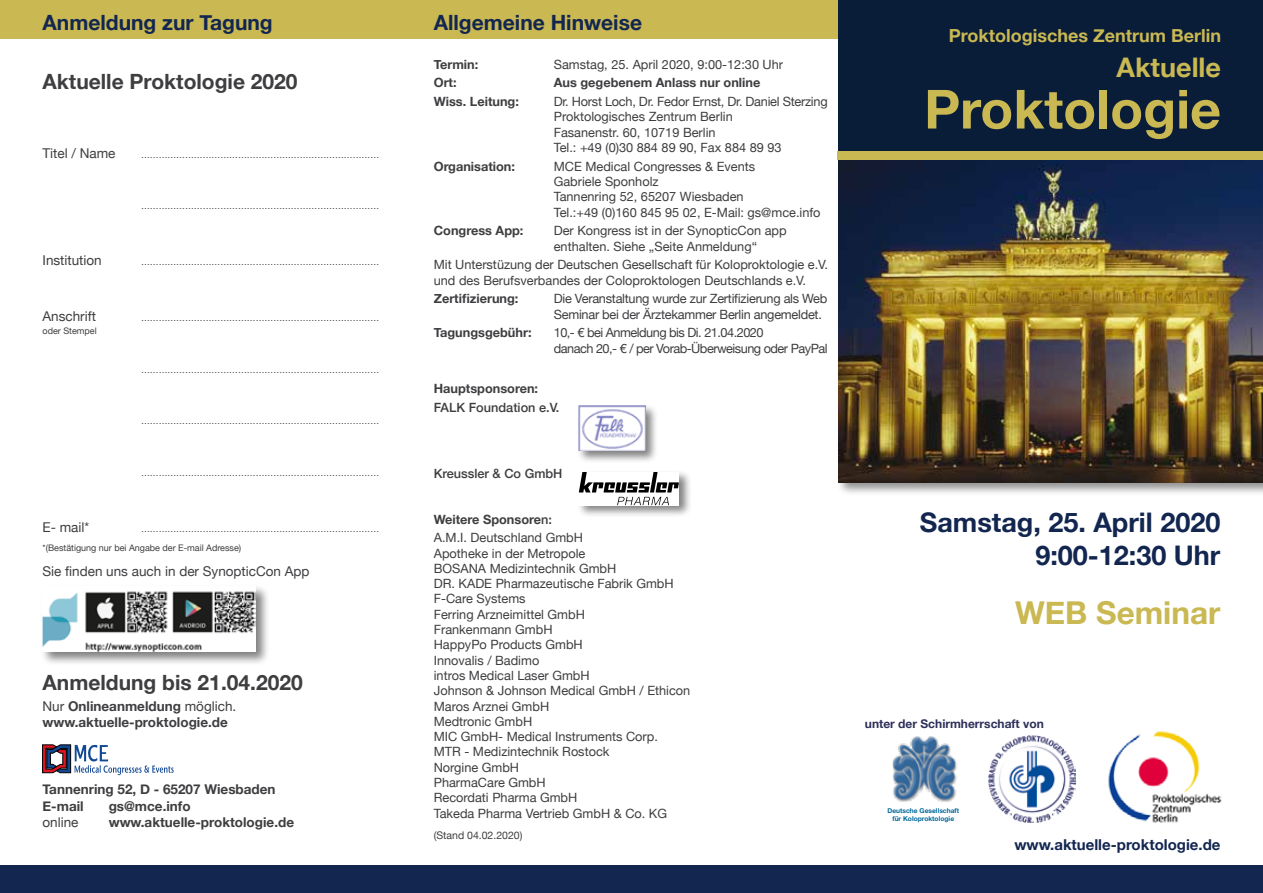
<style>
.page{position:relative;width:1263px;height:893px;background:#fff}
.page>*{position:absolute;margin:0;border:0;box-sizing:border-box;transform-origin:0 0}
.t1{font:700 54px "Helvetica Neue";color:#cab852}
.t2{font:700 31.5px "Helvetica Neue";color:#cab852}
.t3{font:700 27px/32.4px "Helvetica Neue";color:#122650;text-align:right}
.t4{font:700 27px "Helvetica Neue";color:#cab852}
.t5{font:700 21px "Helvetica Neue";color:#3e3d40}
.t6{font:700 21px "Helvetica Neue";color:#122650}
.t7{font:700 18px "Helvetica Neue";color:#cab852}
.t8{font:700 15px "Helvetica Neue";color:#122650}
.t9{font:700 13.5px/16.2px "Helvetica Neue";color:#3e3d40}
.t10{font:13.5px "Helvetica Neue";color:#3e3d40}
.t11{font:12.75px/15.3px "Helvetica Neue";color:#3e3d40}
.t12{font:700 12.75px "Helvetica Neue";color:#3e3d40}
.t13{font:12.75px/15.3px "Helvetica Neue";letter-spacing:-.02em;color:#3e3d40}
.t14{font:12.75px/15.3px "Helvetica Neue";letter-spacing:-.04em;color:#3e3d40}
.t15{font:500 12.75px "Helvetica Neue";color:#3e3d40}
.t16{font:700 12px "Helvetica Neue";color:#2d3059}
.t17{font:10.5px "Helvetica Neue";color:#3e3d40}
.t18{font:9px "Helvetica Neue";color:#3e3d40}
.t19{font:8.85px "Helvetica Neue";color:#3e3d40}
.t20{font:700 6.75px/7.9px "Helvetica Neue";color:#00689a;text-align:center}
.s1{font-weight:400}
.s2{font-weight:700}
.s3{font-weight:500}
</style>
<div class="page">
<div style="left:838px;top:0;width:425px;height:151px;background:#091d39"></div>
<svg style="left:42px;top:745px;width:132px;height:30px"></svg>
<div style="left:836px;top:155px;width:427px;height:341px;background:#000;opacity:.44"></div>
<img style="left:838px;top:160px;width:425px;height:322px">
<div style="left:838px;top:865px;width:425px;height:28px;background:#122650"></div>
<div style="left:0;top:865px;width:412px;height:28px;background:#122650"></div>
<div style="left:412px;top:865px;width:426px;height:28px;background:#122650"></div>
<div style="left:0;top:0;width:412px;height:38px;background:#cab852"></div>
<div style="left:412px;top:0;width:426px;height:38px;background:#cab852"></div>
<img style="left:892px;top:736px;width:65px;height:66px">
<img style="left:1108px;top:731px;width:114px;height:92px">
<img style="left:988px;top:735px;width:87px;height:87px">
<div style="left:838px;top:152px;width:425px;height:8px;background:#cab852"></div>
<div style="left:577px;top:403px;width:82px;height:61px;background:#000;opacity:.5"></div>
<img style="left:579px;top:405px;width:67px;height:46px">
<div style="left:577px;top:470px;width:115px;height:48px;background:#000;opacity:.5"></div>
<svg style="left:579px;top:472px;width:100px;height:33px"></svg>
<div style="left:40px;top:585px;width:230px;height:81px;background:#000;opacity:.5"></div>
<img style="left:43px;top:587px;width:212px;height:65px">
<h3 class="t6" style="left:43px;top:6px;width:232px">Anmeldung zur Tagung</h3>
<h3 class="t6" style="left:434px;top:6px;width:210px">Allgemeine Hinweise</h3>
<h3 class="t5" style="left:43px;top:65px;width:257px">Aktuelle Proktologie 2020</h3>
<p class="t10" style="left:43px;top:143px;width:75px">Titel / Name</p>
<p class="t19" style="left:141px;top:148px;width:240px">………………………………………………………………………</p>
<p class="t19" style="left:141px;top:200px;width:240px">………………………………………………………………………</p>
<p class="t10" style="left:43px;top:251px;width:61px">Institution</p>
<p class="t19" style="left:141px;top:256px;width:240px">………………………………………………………………………</p>
<p class="t10" style="left:43px;top:307px;width:55px">Anschrift</p>
<p class="t19" style="left:141px;top:312px;width:240px">………………………………………………………………………</p>
<p class="t18" style="left:43px;top:325px;width:56px">oder Stempel</p>
<p class="t19" style="left:141px;top:363px;width:240px">………………………………………………………………………</p>
<p class="t19" style="left:141px;top:415px;width:240px">………………………………………………………………………</p>
<p class="t19" style="left:141px;top:466px;width:240px">………………………………………………………………………</p>
<p class="t10" style="left:43px;top:517px;width:48px">E- mail*</p>
<p class="t19" style="left:141px;top:522px;width:240px">………………………………………………………………………</p>
<p class="t18" style="left:43px;top:542px;width:200px">*(Bestätigung nur bei Angabe der E-mail Adresse)</p>
<p class="t10" style="left:43px;top:561px;width:269px">Sie finden uns auch in der SynopticCon App</p>
<h3 class="t5" style="left:43px;top:666px;width:262px">Anmeldung bis 21.04.2020</h3>
<p class="t9" style="left:43px;top:698px;width:195px"><span class="s1">Nur</span> Onlineanmeldung <span class="s1">möglich. </span>www.aktuelle-proktologie.de</p>
<p class="t9" style="left:43px;top:782px;width:235px">Tannenring 52, D - 65207 Wiesbaden<br>E-mail</p>
<p class="t9" style="left:109px;top:798px;width:84px">gs@mce.info</p>
<p class="t10" style="left:43px;top:812px;width:38px">online</p>
<p class="t9" style="left:109px;top:814px;width:187px">www.aktuelle-proktologie.de</p>
<p class="t12" style="left:434px;top:54px;width:46px">Termin:</p>
<p class="t11" style="left:554px;top:57px;width:231px">Samstag, 25. April 2020, 9:00-12:30 Uhr</p>
<p class="t12" style="left:434px;top:73px;width:24px">Ort:</p>
<p class="t12" style="left:554px;top:73px;width:208px">Aus gegebenem Anlass nur online</p>
<p class="t12" style="left:434px;top:92px;width:87px">Wiss. Leitung:</p>
<p class="t11" style="left:554px;top:95px;width:275px">Dr. Horst Loch, Dr. Fedor Ernst, Dr. Daniel Sterzing Proktologisches Zentrum Berlin<br>Fasanenstr. 60, 10719 Berlin<br>Tel.: +49 (0)30 884 89 90, Fax 884 89 93</p>
<p class="t12" style="left:434px;top:156px;width:83px">Organisation:</p>
<p class="t11" style="left:554px;top:159px;width:268px">MCE Medical Congresses &amp; Events<br>Gabriele Sponholz<br>Tannenring 52, 65207 Wiesbaden<br>Tel.:+49 (0)160 845 95 02, E-Mail: gs@mce.info</p>
<p class="t12" style="left:434px;top:221px;width:91px">Congress App:</p>
<p class="t11" style="left:554px;top:224px;width:234px">Der Kongress ist in der SynopticCon app enthalten. Siehe „Seite Anmeldung“</p>
<p class="t11" style="left:434px;top:258px;width:396px">Mit Unterstüzung der Deutschen Gesellschaft für Koloproktologie e.V. und des Berufsverbandes der Coloproktologen Deutschlands e.V.</p>
<p class="t12" style="left:434px;top:289px;width:86px">Zertifizierung:</p>
<p class="t13" style="left:554px;top:292px;width:275px">Die Veranstaltung wurde zur Zertifizierung als Web<br>Seminar bei der Ärztekammer Berlin angemeldet.</p>
<p class="t12" style="left:434px;top:323px;width:99px">Tagungsgebühr:</p>
<p class="t14" style="left:554px;top:326px;width:275px">10,- € bei Anmeldung bis Di. 21.04.2020<br>danach 20,- € / per Vorab-Überweisung oder PayPal</p>
<p class="t12" style="left:434px;top:379px;width:106px">Hauptsponsoren:</p>
<p class="t15" style="left:434px;top:397px;width:127px">FALK Foundation e.V.</p>
<p class="t15" style="left:434px;top:464px;width:130px">Kreussler &amp; Co GmbH</p>
<p class="t11" style="left:434px;top:510px;width:151px;line-height:18.8px"><span class="s2">Weitere Sponsore</span><span class="s3">n:<br></span>A.M.I. Deutschland GmbH</p>
<p class="t11" style="left:434px;top:546px;width:258px">Apotheke in der Metropole<br>BOSANA Medizintechnik GmbH<br>DR. KADE Pharmazeutische Fabrik GmbH<br>F-Care Systems<br>Ferring Arzneimittel GmbH<br>Frankenmann GmbH<br>HappyPo Products GmbH<br>Innovalis / Badimo<br>intros Medical Laser GmbH<br>Johnson &amp; Johnson Medical GmbH / Ethicon<br>Maros Arznei GmbH<br>Medtronic GmbH<br>MIC GmbH- Medical Instruments Corp.<br>MTR - Medizintechnik Rostock<br>Norgine GmbH<br>PharmaCare GmbH<br>Recordati Pharma GmbH<br>Takeda Pharma Vertrieb GmbH &amp; Co. KG</p>
<p class="t17" style="left:434px;top:827px;width:90px">(Stand 04.02.2020)</p>
<h3 class="t7" style="left:949px;top:22px;width:274px">Proktologisches Zentrum Berlin</h3>
<h3 class="t4" style="left:1117px;top:46px;width:106px">Aktuelle</h3>
<h1 class="t1" style="left:924px;top:67px;width:298px">Proktologie</h1>
<h3 class="t3" style="left:920px;top:507px;width:302px">Samstag, 25. April 2020<br>9:00-12:30 Uhr</h3>
<h2 class="t2" style="left:1015px;top:588px;width:207px">WEB Seminar</h2>
<p class="t16" style="left:865px;top:714px;width:180px">unter der Schirmherrschaft von</p>
<p class="t20" style="left:887px;top:806px;width:73px">Deutsche Gesellschaft für Koloproktologie</p>
<p class="t8" style="left:1014px;top:833px;width:208px">www.aktuelle-proktologie.de</p>
</div>
